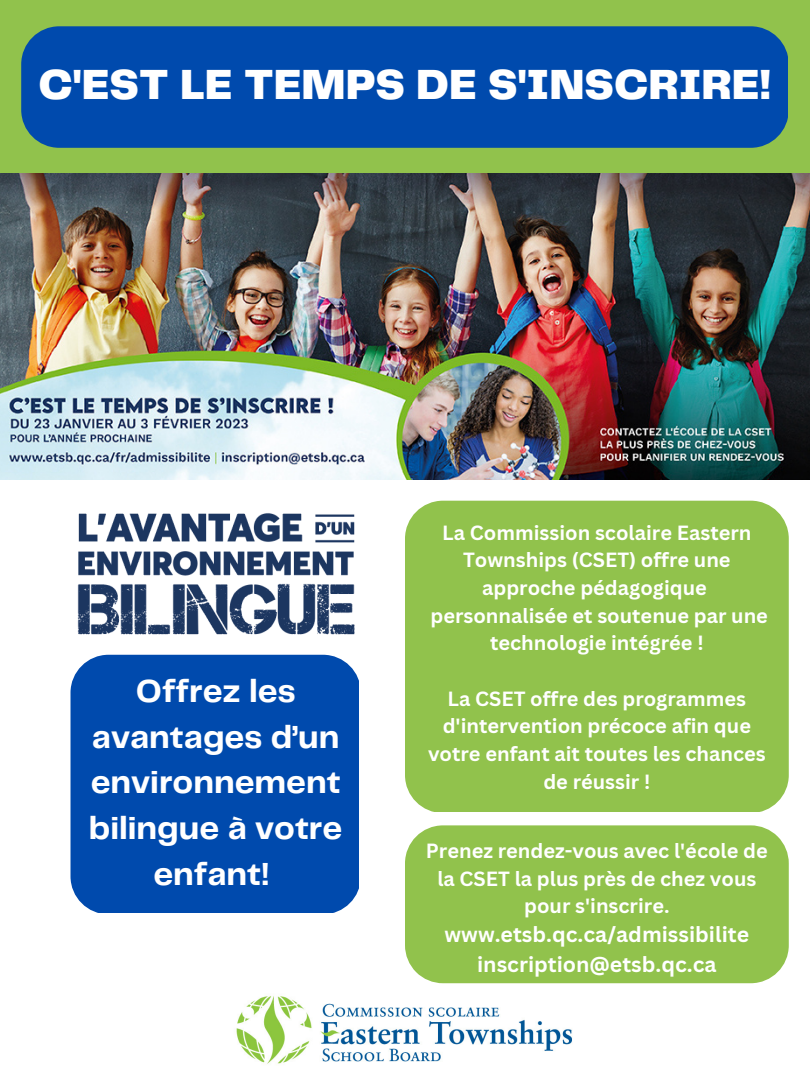
<style>
.page{position:relative;width:810px;height:1080px;background:#fff}
.page>*{position:absolute;margin:0;border:0;box-sizing:border-box;transform-origin:0 0}
.t1{font:900 43.75px "Telegraf";color:#fff}
.t2{font:700 33.12px/45.9px "Telegraf";color:#fff;text-align:center}
.t3{font:700 21.25px/29.5px "Canva Sans";color:#fff;text-align:center}
.t4{font:700 20px/27.6px "Canva Sans";color:#fff;text-align:center}
</style>
<div class="page">
<div style="left:0;top:0;width:810px;height:174px;background:#91c24c"></div>
<div style="left:21px;top:26px;width:767px;height:122px;background:#004aad;border-radius:38px"></div>
<img style="left:236px;top:983px;width:354px;height:81px">
<div style="left:405px;top:501px;width:383px;height:311px;background:#91c24c"></div>
<div style="left:71px;top:655px;width:288px;height:258px;background:#004aad"></div>
<div style="left:405px;top:825px;width:383px;height:158px;background:#91c24c"></div>
<img style="left:0;top:174px;width:810px;height:305px">
<img style="left:77px;top:513px;width:278px;height:122px">
<h1 class="t1" style="left:39px;top:66px;width:734px">C'EST LE TEMPS DE S'INSCRIRE!</h1>
<h2 class="t2" style="left:89px;top:669px;width:255px">Offrez les avantages d’un environnement bilingue à votre enfant!</h2>
<p class="t4" style="left:430px;top:518px;width:339px">La Commission scolaire Eastern<br>Townships (CSET) offre une approche pédagogique personnalisée et soutenue par une technologie intégrée !</p>
<p class="t4" style="left:428px;top:684px;width:339px">La CSET offre des programmes d'intervention précoce afin que votre enfant ait toutes les chances de réussir !</p>
<p class="t4" style="left:426px;top:836px;width:343px">Prenez rendez-vous avec l'école de la CSET la plus près de chez vous pour s'inscrire.</p>
<p class="t3" style="left:445px;top:919px;width:306px">www.etsb.qc.ca/admissibilite inscription@etsb.qc.ca</p>
</div>
